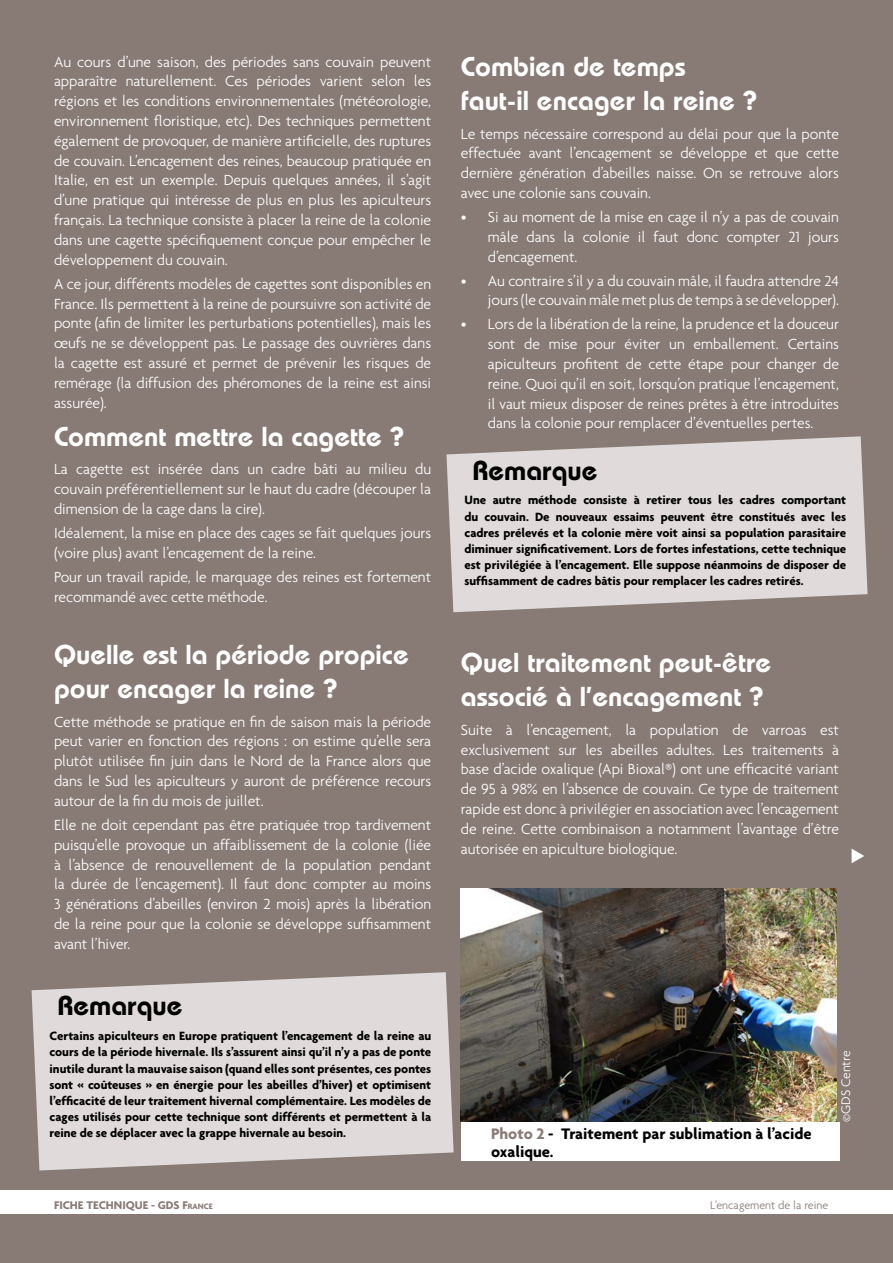
<style>
.page{position:relative;width:893px;height:1263px;background:#887b76}
.page>*{position:absolute;margin:0;border:0;box-sizing:border-box;transform-origin:0 0}
.t1{font:600 27.3px/34.2px "Bauhaus";color:#fff;scale:1.04 1}
.t2{font:600 27.3px "Bauhaus";color:#000;scale:1.04 1}
.t3{font:700 16.5px/18px "Agenda";color:#000}
.t4{font:300 15.9px/19.8px "Agenda";letter-spacing:-.005em;color:#fff;text-align:justify}
.t5{font:300 13.5px "Agenda";color:#fff}
.t6{font:700 12.9px/16.2px "Agenda";letter-spacing:-.005em;color:#000;text-align:justify}
.t7{font:700 12px "Agenda";color:#887b76}
.t8{font:300 12px "Agenda";color:#887b76}
.s1{color:#887b76}
.s2{font-style:inherit}
.s3{font-size:8.4px}
</style>
<div class="page">
<div style="left:0;top:1191px;width:893px;height:23px;background:#fff"></div>
<svg style="left:32px;top:972px;width:422px;height:198px;background:#d6d0cf"></svg>
<svg style="left:446px;top:436px;width:422px;height:176px;background:#d5cfce"></svg>
<img style="left:461px;top:889px;width:376px;height:233px">
<div style="left:461px;top:1123px;width:379px;height:38px;background:#fff"></div>
<p class="t4" style="left:54px;top:51px;width:379px">Au cours d’une saison, des périodes sans couvain peuvent apparaître naturellement. Ces périodes varient selon les régions et les conditions environnementales (météorologie, environnement floristique, etc). Des techniques permettent également de provoquer, de manière artificielle, des ruptures de couvain. L’encagement des reines, beaucoup pratiquée en Italie, en est un exemple. Depuis quelques années, il s’agit d’une pratique qui intéresse de plus en plus les apiculteurs français. La technique consiste à placer la reine de la colonie dans une cagette spécifiquement conçue pour empêcher le développement du couvain.</p>
<p class="t4" style="left:54px;top:273px;width:379px">A ce jour, différents modèles de cagettes sont disponibles en France. Ils permettent à la reine de poursuivre son activité de ponte (afin de limiter les perturbations potentielles), mais les œufs ne se développent pas. Le passage des ouvrières dans la cagette est assuré et permet de prévenir les risques de remérage (la diffusion des phéromones de la reine est ainsi assurée).</p>
<h1 class="t1" style="left:54px;top:419px;width:338px">Comment mettre la cagette ?</h1>
<p class="t4" style="left:54px;top:459px;width:379px">La cagette est insérée dans un cadre bâti au milieu du couvain préférentiellement sur le haut du cadre (découper la dimension de la cage dans la cire).</p>
<p class="t4" style="left:54px;top:523px;width:379px">Idéalement, la mise en place des cages se fait quelques jours (voire plus) avant l’encagement de la reine.</p>
<p class="t4" style="left:54px;top:566px;width:379px">Pour un travail rapide, le marquage des reines est fortement recommandé avec cette méthode.</p>
<h1 class="t1" style="left:54px;top:637px;width:343px">Quelle est la période propice pour encager la reine ?</h1>
<p class="t4" style="left:54px;top:711px;width:379px">Cette méthode se pratique en fin de saison mais la période peut varier en fonction des régions : on estime qu’elle sera plutôt utilisée fin juin dans le Nord de la France alors que dans le Sud les apiculteurs y auront de préférence recours autour de la fin du mois de juillet.</p>
<p class="t4" style="left:54px;top:815px;width:379px">Elle ne doit cependant pas être pratiquée trop tardivement puisqu’elle provoque un affaiblissement de la colonie (liée à l’absence de renouvellement de la population pendant la durée de l’encagement). Il faut donc compter au moins 3 générations d’abeilles (environ 2 mois) après la libération de la reine pour que la colonie se développe suffisamment avant l’hiver.</p>
<h1 class="t2" style="left:58px;top:989px;width:122px">Remarque</h1>
<p class="t6" style="left:50px;top:1027px;width:383px">Certains apiculteurs en Europe pratiquent l’encagement de la reine au cours de la période hivernale. Ils s’assurent ainsi qu’il n’y a pas de ponte inutile durant la mauvaise saison (quand elles sont présentes, ces pontes sont « coûteuses » en énergie pour les abeilles d’hiver) et optimisent l’efficacité de leur traitement hivernal complémentaire. Les modèles de cages utilisés pour cette technique sont différents et permettent à la reine de se déplacer avec la grappe hivernale au besoin.</p>
<h1 class="t1" style="left:461px;top:49px;width:286px">Combien de temps faut-il encager la reine ?</h1>
<p class="t4" style="left:461px;top:123px;width:380px">Le temps nécessaire correspond au délai pour que la ponte effectuée avant l’encagement se développe et que cette dernière génération d’abeilles naisse. On se retrouve alors avec une colonie sans couvain.</p>
<p class="t4" style="left:488px;top:207px;width:353px;text-indent:-27px">• Si au moment de la mise en cage il n’y a pas de couvain mâle dans la colonie il faut donc compter 21 jours d’encagement.</p>
<p class="t4" style="left:461px;top:270px;width:380px;text-align:right">• Au contraire s’il y a du couvain mâle, il faudra attendre 24 jours (le couvain mâle met plus de temps à se développer).</p>
<p class="t4" style="left:488px;top:314px;width:353px;text-indent:-27px">• Lors de la libération de la reine, la prudence et la douceur sont de mise pour éviter un emballement. Certains apiculteurs profitent de cette étape pour changer de reine. Quoi qu’il en soit, lorsqu’on pratique l’encagement, il vaut mieux disposer de reines prêtes à être introduites dans la colonie pour remplacer d’éventuelles pertes.</p>
<h1 class="t2" style="left:472px;top:454px;width:122px">Remarque</h1>
<p class="t6" style="left:465px;top:492px;width:383px">Une autre méthode consiste à retirer tous les cadres comportant du couvain. De nouveaux essaims peuvent être constitués avec les cadres prélevés et la colonie mère voit ainsi sa population parasitaire diminuer significativement. Lors de fortes infestations, cette technique est privilégiée à l’encagement. Elle suppose néanmoins de disposer de suffisamment de cadres bâtis pour remplacer les cadres retirés.</p>
<h1 class="t1" style="left:461px;top:645px;width:300px">Quel traitement peut-être associé à l’encagement ?</h1>
<p class="t4" style="left:461px;top:719px;width:380px">Suite à l’encagement, la population de varroas est exclusivement sur les abeilles adultes. Les traitements à base d’acide oxalique (Api Bioxal®) ont une efficacité variant de 95 à 98% en l’absence de couvain. Ce type de traitement rapide est donc à privilégier en association avec l’encagement de reine. Cette combinaison a notamment l’avantage d’être autorisée en apiculture biologique.</p>
<p class="t3" style="left:491px;top:1124px;width:322px"><span class="s1">Photo 2</span> - Traitement par sublimation à l’acide oxalique.</p>
<p class="t5" style="left:838px;top:1122px;width:73px;rotate:-90deg">©GDS Centre</p>
<p class="t7" style="left:54px;top:1198px;width:160px">FICHE TECHNIQUE <span class="s2">- GDS F</span><span class="s3">RANCE</span></p>
<p class="t8" style="left:710px;top:1198px;width:120px">L’encagement de la reine</p>
</div>
